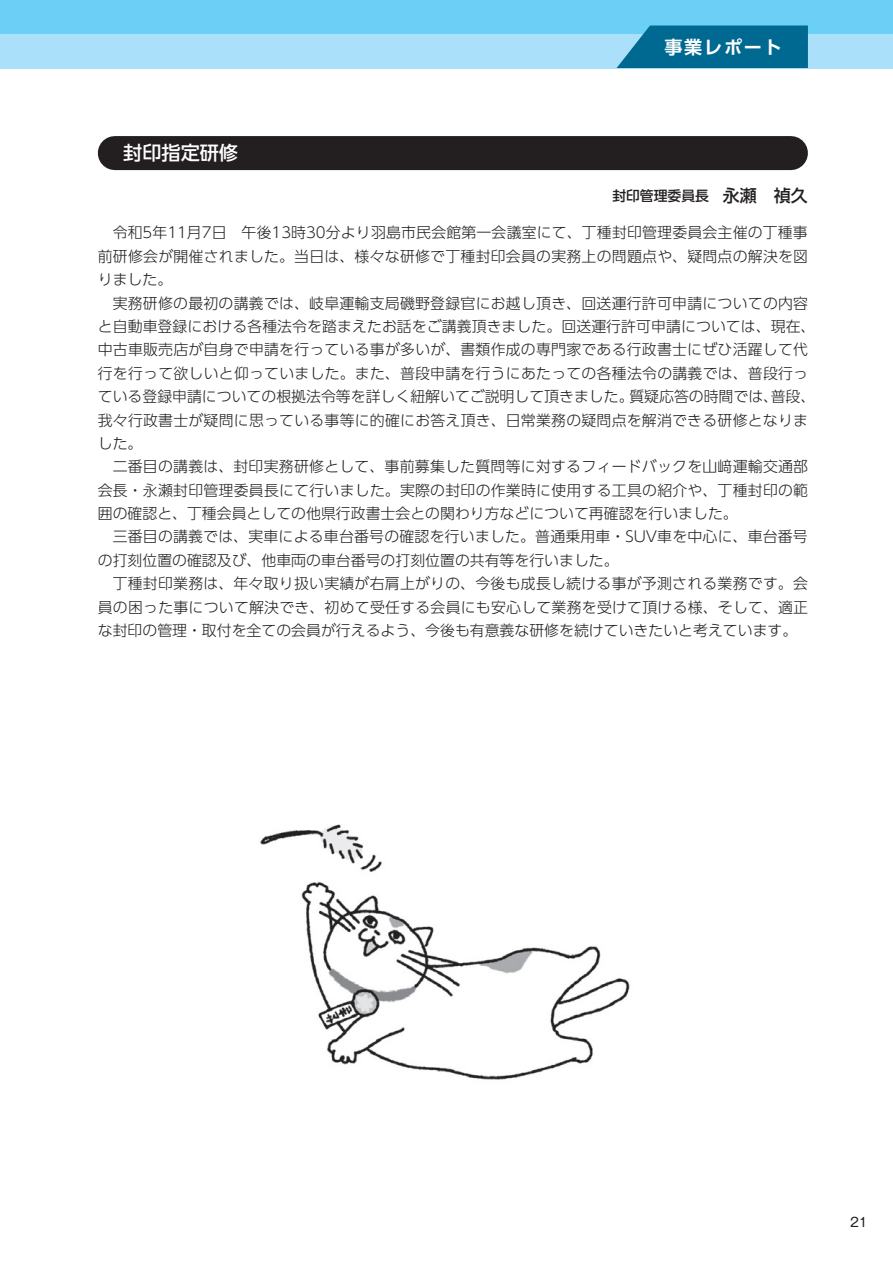
<style>
.page{position:relative;width:893px;height:1263px;background:#fff}
.page>*{position:absolute;margin:0;border:0;box-sizing:border-box;transform-origin:0 0}
.t1{font:500 19.2px "UD Shin Go Pro";color:#fff}
.t2{font:700 18px "UD Shin Go Pro De";letter-spacing:.1em;color:#fff}
.t3{font:300 14.85px/23.4px "UD Shin Go Pro";letter-spacing:.015em;color:#231f20;text-align:justify}
.t4{font:500 13.8px "UD Shin Go Pro";color:#231f20}
.t5{font:12.75px "Gothic MB101 Pro";color:#231f20}
.s1{font-size:16.95px}
</style>
<div class="page">
<div style="left:0;top:0;width:893px;height:34px;background:#6bcff6"></div>
<div style="left:0;top:34px;width:893px;height:34px;background:#aae0f9"></div>
<svg style="left:617px;top:26px;width:191px;height:42px;background:#0c7299"></svg>
<div style="left:115px;top:136px;width:676px;height:34px;background:#231f20"></div>
<img style="left:260px;top:824px;width:370px;height:256px">
<p class="t1" style="left:123px;top:137px;width:116px">封印指定研修</p>
<p class="t2" style="left:664px;top:32px;width:119px">事業レポート</p>
<p class="t4" style="left:612px;top:184px;width:197px">封印管理委員長　<span class="s1">永瀬　禎久</span></p>
<p class="t3" style="left:98px;top:221px;width:712px;text-indent:15px">令和5年11月7日　午後13時30分より羽島市民会館第一会議室にて、丁種封印管理委員会主催の丁種事前研修会が開催されました。当日は、様々な研修で丁種封印会員の実務上の問題点や、疑問点の解決を図りました。</p>
<p class="t3" style="left:98px;top:291px;width:719px;text-align:left;text-indent:15px">実務研修の最初の講義では、岐阜運輸支局磯野登録官にお越し頂き、回送運行許可申請についての内容と自動車登録における各種法令を踏まえたお話をご講義頂きました。回送運行許可申請については、現在、中古車販売店が自身で申請を行っている事が多いが、書類作成の専門家である行政書士にぜひ活躍して代行を行って欲しいと仰っていました。また、普段申請を行うにあたっての各種法令の講義では、普段行っている登録申請についての根拠法令等を詳しく紐解いてご説明して頂きました。質疑応答の時間では、普段、我々行政書士が疑問に思っている事等に的確にお答え頂き、日常業務の疑問点を解消できる研修となりました。</p>
<p class="t3" style="left:98px;top:454px;width:712px;text-indent:15px">二番目の講義は、封印実務研修として、事前募集した質問等に対するフィードバックを山﨑運輸交通部会長・永瀬封印管理委員長にて行いました。実際の封印の作業時に使用する工具の紹介や、丁種封印の範囲の確認と、丁種会員としての他県行政書士会との関わり方などについて再確認を行いました。</p>
<p class="t3" style="left:98px;top:525px;width:712px;text-indent:15px">三番目の講義では、実車による車台番号の確認を行いました。普通乗用車・SUV車を中心に、車台番号の打刻位置の確認及び、他車両の車台番号の打刻位置の共有等を行いました。</p>
<p class="t3" style="left:98px;top:571px;width:712px;text-indent:15px">丁種封印業務は、年々取り扱い実績が右肩上がりの、今後も成長し続ける事が予測される業務です。会員の困った事について解決でき、初めて受任する会員にも安心して業務を受けて頂ける様、そして、適正な封印の管理・取付を全ての会員が行えるよう、今後も有意義な研修を続けていきたいと考えています。</p>
<p class="t5" style="left:850px;top:1212px;width:19px">21</p>
</div>
